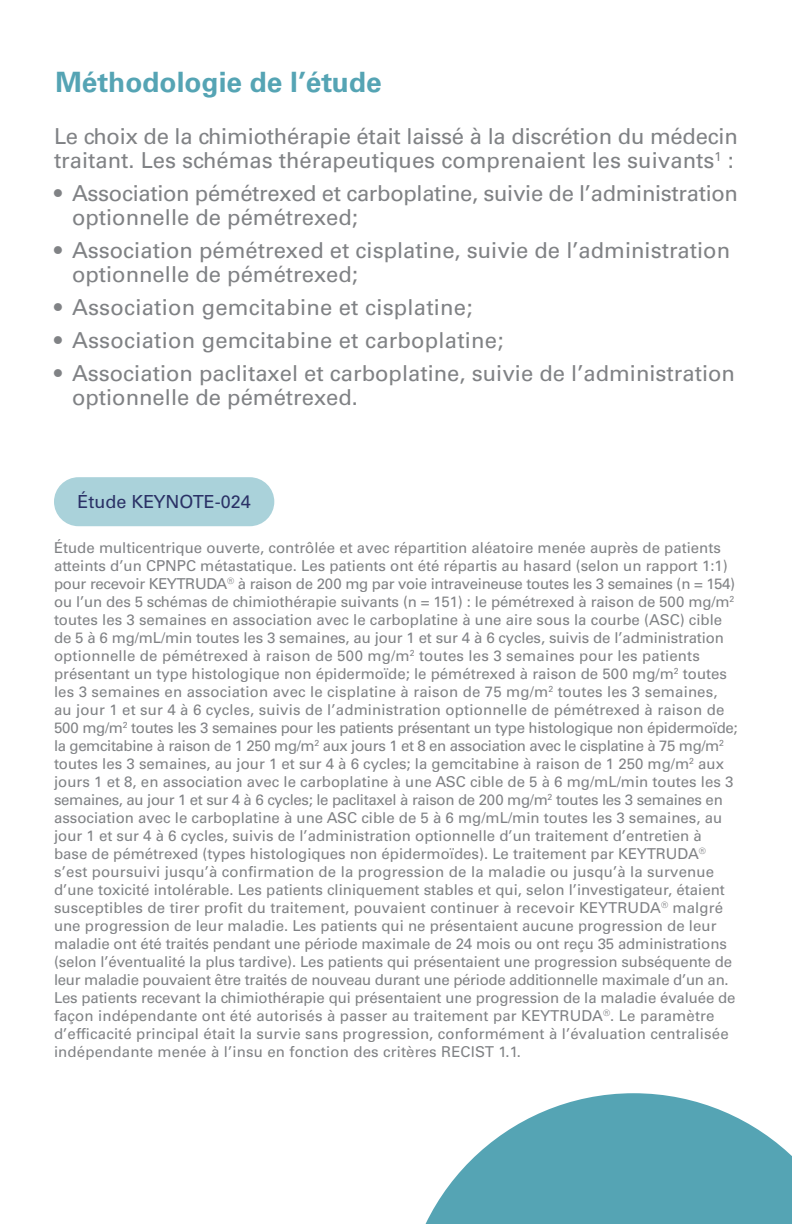
<style>
.page{position:relative;width:792px;height:1224px;background:#fff}
.page>*{position:absolute;margin:0;border:0;box-sizing:border-box;transform-origin:0 0}
.t1{font:700 28px "Univers LT Std";color:#55a4b4}
.t2{font:22px/24px "Univers LT Std";color:#808285}
.t3{font:18px "Univers LT Std";color:#2a3166}
.t4{font:15px/18px "Univers LT Std";color:#808285}
</style>
<div class="page">
<div style="left:54px;top:477px;width:220px;height:49px;background:#aad2da;border-radius:25px"></div>
<svg style="left:425px;top:1093px;width:367px;height:131px;fill:#55a4b4"></svg>
<p class="t1" style="left:55px;top:66px;width:328px">Méthodologie de l’étude</p>
<p class="t2" style="left:54px;top:125px;width:686px">Le choix de la chimiothérapie était laissé à la discrétion du médecin traitant. Les schémas thérapeutiques comprenaient les suivants<sup>1</sup> :</p>
<p class="t2" style="left:72px;top:182px;width:668px;text-indent:-18px">• Association pémétrexed et carboplatine, suivie de l’administration optionnelle de pémétrexed;</p>
<p class="t2" style="left:72px;top:239px;width:660px;text-indent:-18px">• Association pémétrexed et cisplatine, suivie de l’administration optionnelle de pémétrexed;</p>
<p class="t2" style="left:54px;top:296px;width:420px">• Association gemcitabine et cisplatine;</p>
<p class="t2" style="left:54px;top:329px;width:451px">• Association gemcitabine et carboplatine;</p>
<p class="t2" style="left:72px;top:362px;width:665px;text-indent:-18px">• Association paclitaxel et carboplatine, suivie de l’administration optionnelle de pémétrexed.</p>
<p class="t3" style="left:77px;top:491px;width:175px">Étude KEYNOTE-024</p>
<p class="t4" style="left:54px;top:539px;width:685px">Étude multicentrique ouverte, contrôlée et avec répartition aléatoire menée auprès de patients atteints d’un CPNPC métastatique. Les patients ont été répartis au hasard (selon un rapport 1:1) pour recevoir KEYTRUDA<sup>®</sup> à raison de 200 mg par voie intraveineuse toutes les 3 semaines (n = 154) ou l’un des 5 schémas de chimiothérapie suivants (n = 151) : le pémétrexed à raison de 500 mg/m<sup>2 </sup>toutes les 3 semaines en association avec le carboplatine à une aire sous la courbe (ASC) cible de 5 à 6 mg/mL/min toutes les 3 semaines, au jour 1 et sur 4 à 6 cycles, suivis de l’administration optionnelle de pémétrexed à raison de 500 mg/m<sup>2</sup> toutes les 3 semaines pour les patients présentant un type histologique non épidermoïde; le pémétrexed à raison de 500 mg/m<sup>2</sup> toutes les 3 semaines en association avec le cisplatine à raison de 75 mg/m<sup>2</sup> toutes les 3 semaines, au jour 1 et sur 4 à 6 cycles, suivis de l’administration optionnelle de pémétrexed à raison de 500 mg/m<sup>2</sup> toutes les 3 semaines pour les patients présentant un type histologique non épidermoïde; la gemcitabine à raison de 1 250 mg/m<sup>2</sup> aux jours 1 et 8 en association avec le cisplatine à 75 mg/m<sup>2 </sup>toutes les 3 semaines, au jour 1 et sur 4 à 6 cycles; la gemcitabine à raison de 1 250 mg/m<sup>2</sup> aux jours 1 et 8, en association avec le carboplatine à une ASC cible de 5 à 6 mg/mL/min toutes les 3 semaines, au jour 1 et sur 4 à 6 cycles; le paclitaxel à raison de 200 mg/m<sup>2</sup> toutes les 3 semaines en association avec le carboplatine à une ASC cible de 5 à 6 mg/mL/min toutes les 3 semaines, au jour 1 et sur 4 à 6 cycles, suivis de l’administration optionnelle d’un traitement d’entretien à base de pémétrexed (types histologiques non épidermoïdes). Le traitement par KEYTRUDA<sup>® </sup>s’est poursuivi jusqu’à confirmation de la progression de la maladie ou jusqu’à la survenue d’une toxicité intolérable. Les patients cliniquement stables et qui, selon l’investigateur, étaient susceptibles de tirer profit du traitement, pouvaient continuer à recevoir KEYTRUDA<sup>®</sup> malgré une progression de leur maladie. Les patients qui ne présentaient aucune progression de leur maladie ont été traités pendant une période maximale de 24 mois ou ont reçu 35 administrations (selon l’éventualité la plus tardive). Les patients qui présentaient une progression subséquente de leur maladie pouvaient être traités de nouveau durant une période additionnelle maximale d’un an.<br>Les patients recevant la chimiothérapie qui présentaient une progression de la maladie évaluée de façon indépendante ont été autorisés à passer au traitement par KEYTRUDA<sup>®</sup>. Le paramètre d’efficacité principal était la survie sans progression, conformément à l’évaluation centralisée indépendante menée à l’insu en fonction des critères RECIST 1.1.</p>
</div>
